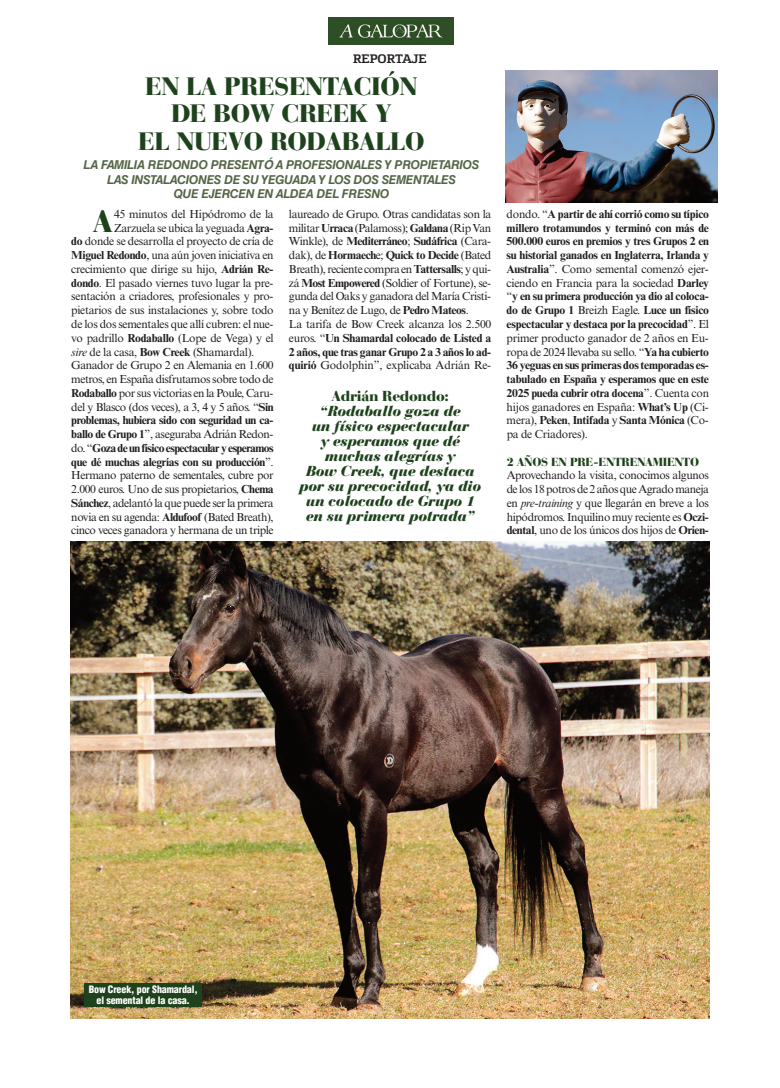
<style>
.page{position:relative;width:780px;height:1088px;background:#fff}
.page>*{position:absolute;margin:0;border:0;box-sizing:border-box;transform-origin:0 0}
.t1{font:900 30.88px "Bauer Bodoni Std";color:#1e421c}
.t2{font:900 25px/27.5px "Bauer Bodoni Std";letter-spacing:-.02em;color:#1e421c;text-align:center}
.t3{font:italic 900 14.38px/15px "Bauer Bodoni Std";letter-spacing:-.025em;color:#1e421c;text-align:center}
.t4{font:900 14.38px "Bauer Bodoni Std";letter-spacing:-.025em;color:#1e421c}
.t5{font:700 12.5px "Bankinter Text";color:#231f20}
.t6{font:italic 700 12.25px/14.4px "Helvetica LT Std";letter-spacing:-.025em;color:#546647;text-align:center}
.t7{font:11.62px/13.8px "Times New Roman MT Std";letter-spacing:-.035em;color:#231f20}
.t8{font:700 11.62px/13.8px "Times New Roman MT Std";letter-spacing:-.025em;color:#231f20;text-align:justify}
.t9{font:700 11.62px "Times New Roman MT Std";letter-spacing:-.045em;color:#231f20}
.t10{font:900 11.62px "Bauer Bodoni Std";letter-spacing:-.025em;color:#1e421c}
.t11{font:900 condensed 10px/11.2px "Helvetica LT Std";letter-spacing:-.01em;color:#fff;text-align:center}
.s1{font-weight:700}
.s2{font-style:italic}
.s3{font-weight:400}
</style>
<div class="page">
<img style="left:329px;top:17px;width:125px;height:27px">
<img style="left:505px;top:71px;width:212px;height:131px">
<img style="left:71px;top:541px;width:638px;height:477px">
<div style="left:84px;top:983px;width:118px;height:23px;background:#1e421c"></div>
<p class="t5" style="left:353px;top:51px;width:75px">REPORTAJE</p>
<h2 class="t2" style="left:138px;top:75px;width:288px">EN LA PRESENTACIÓN<br>DE BOW CREEK Y<br>EL NUEVO RODABALLO</h2>
<p class="t6" style="left:83px;top:159px;width:397px">LA FAMILIA REDONDO PRESENTÓ A PROFESIONALES Y PROPIETARIOS<br>LAS INSTALACIONES DE SU YEGUADA Y LOS DOS SEMENTALES<br>QUE EJERCEN EN ALDEA DEL FRESNO</p>
<h1 class="t1" style="left:93px;top:209px;width:22px">A</h1>
<p class="t7" style="left:114px;top:208px;width:161px">45 minutos del Hipódromo de la</p>
<p class="t7" style="left:114px;top:222px;width:161px">Zarzuela se ubica la yeguada <span class="s1">Agra-</span></p>
<p class="t7" style="left:71px;top:236px;width:204px"><span class="s1">do</span> donde se desarrolla el proyecto de cría de</p>
<p class="t7" style="left:71px;top:250px;width:204px"><span class="s1">Miguel Redondo</span>, una aún joven iniciativa en</p>
<p class="t7" style="left:71px;top:263px;width:204px">crecimiento que dirige su hijo, <span class="s1">Adrián Re-</span></p>
<p class="t7" style="left:71px;top:277px;width:204px"><span class="s1">dondo</span>. El pasado viernes tuvo lugar la pre-</p>
<p class="t7" style="left:71px;top:291px;width:204px">sentación a criadores, profesionales y pro-</p>
<p class="t7" style="left:71px;top:305px;width:204px">pietarios de sus instalaciones y, sobre todo</p>
<p class="t7" style="left:71px;top:318px;width:204px">de los dos sementales que allí cubren: el nue-</p>
<p class="t7" style="left:71px;top:332px;width:204px">vo padrillo <span class="s1">Rodaballo</span> (Lope de Vega) y el</p>
<p class="t7" style="left:71px;top:346px;width:185px"><span class="s2">sire</span> de la casa, <span class="s1">Bow Creek</span> (Shamardal).</p>
<p class="t7" style="left:71px;top:360px;width:204px">Ganador de Grupo 2 en Alemania en 1.600</p>
<p class="t7" style="left:71px;top:373px;width:204px">metros, en España disfrutamos sobre todo de</p>
<p class="t7" style="left:71px;top:387px;width:203px"><span class="s1">Rodaballo</span> por sus victorias en la Poule, Caru-</p>
<p class="t7" style="left:71px;top:401px;width:204px">del y Blasco (dos veces), a 3, 4 y 5 años. “<span class="s1">Sin</span></p>
<p class="t8" style="left:71px;top:415px;width:203px">problemas, hubiera sido con seguridad un ca-</p>
<p class="t7" style="left:71px;top:428px;width:203px"><span class="s1">ballo de Grupo 1</span>”, aseguraba Adrián Redon-</p>
<p class="t9" style="left:71px;top:444px;width:204px"><span class="s3">do.“</span>Gozadeunfísicoespectacularyesperamos</p>
<p class="t8" style="left:71px;top:456px;width:204px">que dé muchas alegrías con su producción<span class="s3">”.</span></p>
<p class="t7" style="left:71px;top:470px;width:204px">Hermano paterno de sementales, cubre por</p>
<p class="t7" style="left:71px;top:483px;width:204px">2.000 euros. Uno de sus propietarios, <span class="s1">Chema</span></p>
<p class="t7" style="left:71px;top:497px;width:204px"><span class="s1">Sánchez</span>, adelantó la que puede ser la primera</p>
<p class="t7" style="left:71px;top:511px;width:204px">novia en su agenda: <span class="s1">Aldufoof</span> (Bated Breath),</p>
<p class="t7" style="left:71px;top:525px;width:204px">cinco veces ganadora y hermana de un triple</p>
<p class="t7" style="left:289px;top:208px;width:204px">laureado de Grupo. Otras candidatas son la militar <span class="s1">Urraca</span> (Palamoss); <span class="s1">Galdana</span> (Rip Van Winkle), de <span class="s1">Mediterráneo</span>; <span class="s1">Sudáfrica</span> (Cara&shy;dak), de <span class="s1">Hormaech</span>e; <span class="s1">Quick to Decide</span> (Bated Breath),reciente compraen<span class="s1">Tattersalls</span>;yqui&shy;zá <span class="s1">Most Empowered</span> (Soldier of Fortune), se&shy;gunda del Oaks y ganadora del María Cristi&shy;na y Benítez de Lugo, de <span class="s1">Pedro Mateos</span>.<br>La tarifa de Bow Creek alcanza los 2.500 euros. “<span class="s1">Un Shamardal colocado de Listed a 2 años, que tras ganar Grupo 2 a 3 años lo ad&shy;quirió</span> Godolphin”, explicaba Adrián Re-</p>
<p class="t8" style="left:506px;top:208px;width:204px"><span class="s3">dondo. “</span>A partir de ahí corrió como su típico millero trotamundos y terminó con más de 500.000 euros en premios y tres Grupos 2 en su historial ganados en Inglaterra, Irlanda y Australia<span class="s3">”. Como semental comenzó ejer&shy;ciendo en Francia para la sociedad</span> Darley <span class="s3">“</span>y en su primera producción ya dio al coloca&shy;do de Grupo 1 <span class="s3">Breizh Eagle.</span> Luce un físico espectacular y destaca por la precocidad<span class="s3">”. El primer producto ganador de 2 años en Eu&shy;ropa de 2024 llevaba su sello. “</span>Ya ha cubierto 36 yeguas en sus primeras dos temporadas es&shy;tabulado en España y esperamos que en este 2025 pueda cubrir otra docena<span class="s3">”. Cuenta con hijos ganadores en España:</span> What’s Up <span class="s3">(Ci&shy;mera),</span> Peken<span class="s3">,</span> Intifada <span class="s3">y</span> Santa Mónica <span class="s3">(Co&shy;pa de Criadores).</span></p>
<p class="t10" style="left:506px;top:457px;width:194px">2 AÑOS EN PRE-ENTRENAMIENTO</p>
<p class="t7" style="left:506px;top:470px;width:204px;text-align:justify">Aprovechando la visita, conocimos algunos de los 18 potros de 2 años que Agrado maneja en <span class="s2">pre-training</span> y que llegarán en breve a los hipódromos. Inquilino muy reciente es <span class="s1">Oczi&shy;dental</span>, uno de los únicos dos hijos de <span class="s1">Orien-</span></p>
<p class="t4" style="left:331px;top:391px;width:119px">Adrián Redondo:</p>
<p class="t3" style="left:299px;top:405px;width:183px">“Rodaballo goza de<br>un físico espectacular<br>y esperamos que dé muchas alegrías y<br>Bow Creek, que destaca por su precocidad, ya dio un colocado de Grupo 1 en su primera potrada”</p>
<p class="t11" style="left:89px;top:984px;width:110px">Bow Creek, por Shamardal, el semental de la casa.</p>
</div>
